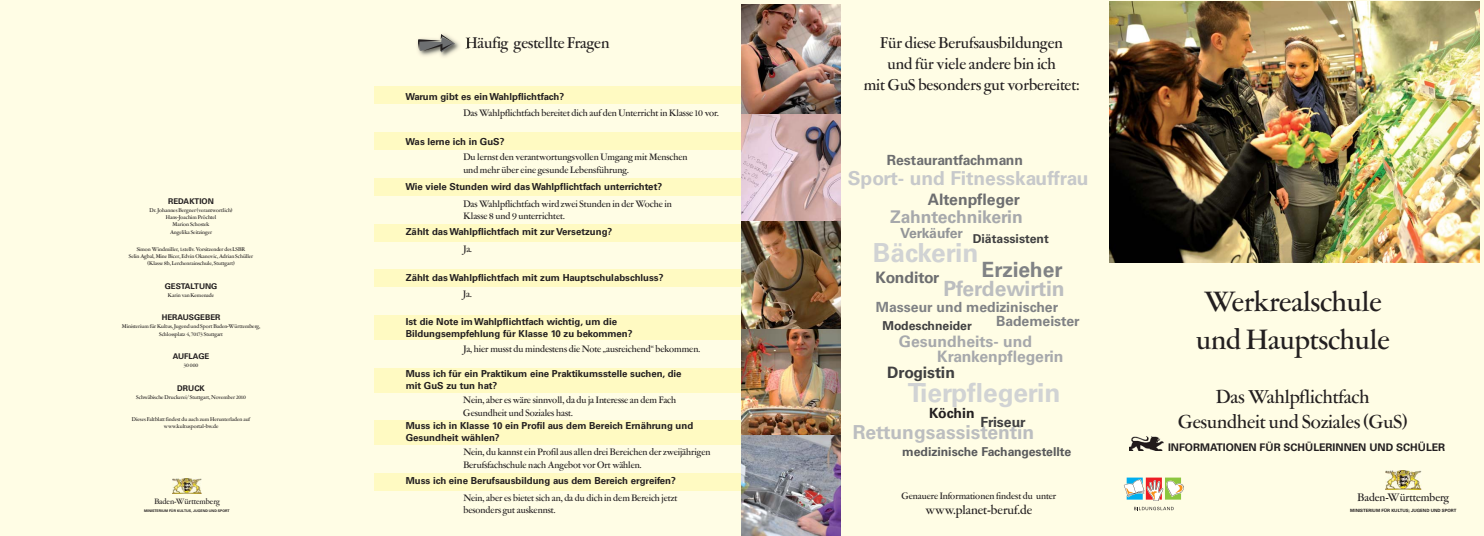
<style>
.page{position:relative;width:1484px;height:536px;background:#fff}
.page>*{position:absolute;margin:0;border:0;box-sizing:border-box;transform-origin:0 0}
.t1{font:500 31.5px/37.8px "Garamont Amst SH";color:#231f20}
.t2{font:700 26.25px "Univers LTCE";color:#d1d3d4}
.t3{font:500 21px/25.2px "Garamont Amst SH";color:#231f20;text-align:center}
.t4{font:700 21px/19.1px "Univers LTCE";color:#bcbec0;text-align:right}
.t5{font:700 19.25px "Univers LTCE";color:#c7c9cb}
.t6{font:700 19.25px "Univers LTCE";color:#bcbec0}
.t7{font:500 17.5px/21px "Garamont Amst SH";color:#231f20;text-align:center}
.t8{font:700 17.5px "Univers LTCE";color:#a7a9ac}
.t9{font:700 15.75px/14.8px "Univers LTCE";color:#a7a9ac}
.t10{font:700 15.75px "Univers LTCE";color:#6d6e70}
.t11{font:700 15.75px "Univers LTCE";letter-spacing:-.01em;color:#404041}
.t12{font:700 14px/13.9px "Univers LTCE";color:#808285}
.t13{font:500 14px "Garamont Amst SH";color:#231f20}
.t14{font:700 14px "Univers LTCE";color:#6d6e70}
.t15{font:700 14px "Univers LTCE";letter-spacing:-.01em;color:#939598}
.t16{font:700 14px "Univers LTCE";color:#404041}
.t17{font:700 14px "Univers LTCE";color:#231f20}
.t18{font:700 12.25px "Univers LTCE";color:#58595b}
.t19{font:700 12.25px "Univers LTCE";color:#404041}
.t20{font:500 12.25px "Garamont Amst SH";color:#231f20}
.t21{font:500 10.5px/12.6px "Garamont Amst SH";color:#231f20}
.t22{font:700 10.5px "Univers LTCE";color:#231f20}
.t23{font:700 9.62px/11.5px "Univers LTCE";color:#231f20}
.t24{font:500 8.75px "Garamont Amst SH";color:#231f20}
.t25{font:700 7.88px "Univers LTCE";color:#231f20}
.t26{font:500 6.12px/7.4px "Garamont Amst SH";color:#231f20;text-align:center}
.t27{font:700 4.38px "Univers LTCE";color:#231f20}
.t28{font:700 3.5px "Univers LTCE";color:#231f20}
.s1{color:#808285}
</style>
<div class="page">
<div style="left:0;top:0;width:1483px;height:536px;background:#fffde5"></div>
<div style="left:375px;top:86px;width:367px;height:18px;background:#fffac2"></div>
<div style="left:375px;top:224px;width:367px;height:18px;background:#fffac2"></div>
<div style="left:375px;top:269px;width:367px;height:18px;background:#fffac2"></div>
<div style="left:375px;top:473px;width:367px;height:17px;background:#fffac2"></div>
<div style="left:375px;top:315px;width:367px;height:25px;background:#fffac2"></div>
<div style="left:375px;top:368px;width:367px;height:24px;background:#fffac2"></div>
<div style="left:375px;top:421px;width:367px;height:24px;background:#fffac2"></div>
<div style="left:375px;top:132px;width:367px;height:18px;background:#fffac2"></div>
<div style="left:375px;top:179px;width:367px;height:17px;background:#fffac2"></div>
<img style="left:173px;top:478px;width:29px;height:15px">
<img style="left:1109px;top:2px;width:370px;height:260px">
<img style="left:1129px;top:437px;width:34px;height:13px">
<img style="left:1385px;top:470px;width:36px;height:19px">
<img style="left:742px;top:4px;width:98px;height:324px">
<svg style="left:742px;top:114px;width:98px;height:107px"></svg>
<img style="left:742px;top:434px;width:98px;height:102px">
<img style="left:742px;top:328px;width:98px;height:106px">
<svg style="left:1134px;top:507px;width:39px;height:3px"></svg>
<svg style="left:1123px;top:477px;width:60px;height:24px"></svg>
<img style="left:417px;top:37px;width:51px;height:20px">
<svg style="left:465px;top:38px;width:3px;height:11px"></svg>
<svg style="left:418px;top:34px;width:37px;height:18px"></svg>
<p class="t25" style="left:168px;top:198px;width:47px">REDAKTION</p>
<p class="t26" style="left:150px;top:207px;width:84px">Dr. Johannes Bergner (verantwortlich)<br>Hans-Joachim Pröchtel<br>Marion Schostek<br>Angelika Seitzinger</p>
<p class="t26" style="left:129px;top:246px;width:126px">Simon Windmiller, 1.stellv. Vorsitzender des LSBR<br>Selin Agbal, Mine Bicer, Edvin Okanovic, Adrian Schüller (Klasse 8b, Lerchenrainschule, Stuttgart)</p>
<p class="t25" style="left:165px;top:283px;width:54px">GESTALTUNG</p>
<p class="t26" style="left:168px;top:292px;width:48px">Karin van Kemenade</p>
<p class="t25" style="left:162px;top:315px;width:60px">HERAUSGEBER</p>
<p class="t26" style="left:122px;top:323px;width:140px">Ministerium für Kultus, Jugend und Sport Baden-Württemberg,<br>Schlossplatz 4, 70173 Stuttgart</p>
<p class="t25" style="left:173px;top:353px;width:38px">AUFLAGE</p>
<p class="t26" style="left:184px;top:362px;width:16px">30 000</p>
<p class="t25" style="left:177px;top:385px;width:29px">DRUCK</p>
<p class="t26" style="left:136px;top:394px;width:111px">Schwäbische Druckerei/ Stuttgart, November 2010</p>
<p class="t26" style="left:132px;top:416px;width:120px">Dieses Faltblatt findest du auch zum Herunterladen auf www.kultusportal-bw.de</p>
<p class="t24" style="left:154px;top:498px;width:67px">Baden-Württemberg</p>
<p class="t28" style="left:144px;top:509px;width:87px">MINISTERIUM FÜR KULTUS, JUGEND UND SPORT</p>
<p class="t7" style="left:465px;top:34px;width:145px">Häufig gestellte Fragen</p>
<p class="t23" style="left:405px;top:92px;width:160px">Warum gibt es ein Wahlpflichtfach?</p>
<p class="t21" style="left:463px;top:107px;width:257px">Das Wahlpflichtfach bereitet dich auf den Unterricht in Klasse 10 vor.</p>
<p class="t23" style="left:405px;top:136px;width:100px">Was lerne ich in GuS?</p>
<p class="t21" style="left:463px;top:152px;width:226px">Du lernst den verantwortungsvollen Umgang mit Menschen und mehr über eine gesunde Lebensführung.</p>
<p class="t23" style="left:405px;top:182px;width:258px">Wie viele Stunden wird das Wahlpflichtfach unterrichtet?</p>
<p class="t21" style="left:463px;top:198px;width:210px">Das Wahlpflichtfach wird zwei Stunden in der Woche in<br>Klasse 8 und 9 unterrichtet.</p>
<p class="t23" style="left:406px;top:226px;width:208px">Zählt das Wahlpflichtfach mit zur Versetzung?</p>
<p class="t21" style="left:463px;top:243px;width:10px">Ja.</p>
<p class="t23" style="left:406px;top:272px;width:259px">Zählt das Wahlpflichtfach mit zum Hauptschulabschluss?</p>
<p class="t21" style="left:463px;top:289px;width:10px">Ja.</p>
<p class="t23" style="left:406px;top:317px;width:228px">Ist die Note im Wahlpflichtfach wichtig, um die<br>Bildungsempfehlung für Klasse 10 zu bekommen?</p>
<p class="t21" style="left:463px;top:344px;width:238px">Ja, hier musst du mindestens die Note „ausreichend“ bekommen.</p>
<p class="t23" style="left:406px;top:369px;width:277px">Muss ich für ein Praktikum eine Praktikumsstelle suchen, die mit GuS zu tun hat?</p>
<p class="t21" style="left:463px;top:395px;width:214px">Nein, aber es wäre sinnvoll, da du ja Interesse an dem Fach<br>Gesundheit und Soziales hast.</p>
<p class="t23" style="left:406px;top:421px;width:289px">Muss ich in Klasse 10 ein Profil aus dem Bereich Ernährung und<br>Gesundheit wählen?</p>
<p class="t21" style="left:463px;top:446px;width:248px">Nein, du kannst ein Profil aus allen drei Bereichen der zweijährigen<br>Berufsfachschule nach Angebot vor Ort wählen.</p>
<p class="t23" style="left:406px;top:475px;width:272px">Muss ich eine Berufsausbildung aus dem Bereich ergreifen?</p>
<p class="t21" style="left:463px;top:492px;width:215px">Nein, aber es bietet sich an, da du dich in dem Bereich jetzt besonders gut auskennst.</p>
<p class="t7" style="left:863px;top:34px;width:217px">Für diese Berufsausbildungen<br>und für viele andere bin ich<br>mit GuS besonders gut vorbereitet:</p>
<p class="t14" style="left:886px;top:155px;width:138px">Restaurantfachmann</p>
<p class="t5" style="left:847px;top:171px;width:242px">Sport- und Fitnesskauffrau</p>
<p class="t10" style="left:927px;top:193px;width:94px">Altenpfleger</p>
<p class="t8" style="left:890px;top:210px;width:134px">Zahntechnikerin</p>
<p class="t15" style="left:900px;top:227px;width:64px">Verkäufer</p>
<p class="t19" style="left:972px;top:234px;width:77px">Diätassistent</p>
<p class="t2" style="left:872px;top:243px;width:107px">Bäckerin</p>
<p class="t4" style="left:943px;top:262px;width:123px"><span class="s1">Erzieher<br></span>Pferdewirtin</p>
<p class="t10" style="left:875px;top:272px;width:65px">Konditor</p>
<p class="t12" style="left:996px;top:301px;width:85px;text-indent:-120px">Masseur und medizinischer<br>Bademeister</p>
<p class="t19" style="left:882px;top:321px;width:91px">Modeschneider</p>
<p class="t9" style="left:937px;top:336px;width:128px;text-indent:-38px">Gesundheits- und<br>Krankenpflegerin</p>
<p class="t11" style="left:887px;top:366px;width:69px">Drogistin</p>
<p class="t2" style="left:908px;top:383px;width:154px">Tierpflegerin</p>
<p class="t17" style="left:929px;top:408px;width:47px">Köchin</p>
<p class="t16" style="left:980px;top:416px;width:47px">Friseur</p>
<p class="t6" style="left:852px;top:425px;width:183px">Rettungsassistentin</p>
<p class="t18" style="left:902px;top:447px;width:170px">medizinische Fachangestellte</p>
<p class="t21" style="left:901px;top:490px;width:156px">Genauere Informationen findest du unter</p>
<p class="t13" style="left:925px;top:504px;width:108px">www.planet-beruf.de</p>
<p class="t1" style="left:1196px;top:286px;width:195px">Werkrealschule und Hauptschule</p>
<p class="t3" style="left:1177px;top:386px;width:231px">Das Wahlpflichtfach<br>Gesundheit und Soziales (GuS)</p>
<p class="t22" style="left:1167px;top:443px;width:279px">INFORMATIONEN FÜR SCHÜLERINNEN UND SCHÜLER</p>
<p class="t20" style="left:1357px;top:493px;width:93px">Baden-Württemberg</p>
<p class="t27" style="left:1350px;top:509px;width:108px">MINISTERIUM FÜR KULTUS; JUGEND UND SPORT</p>
</div>
